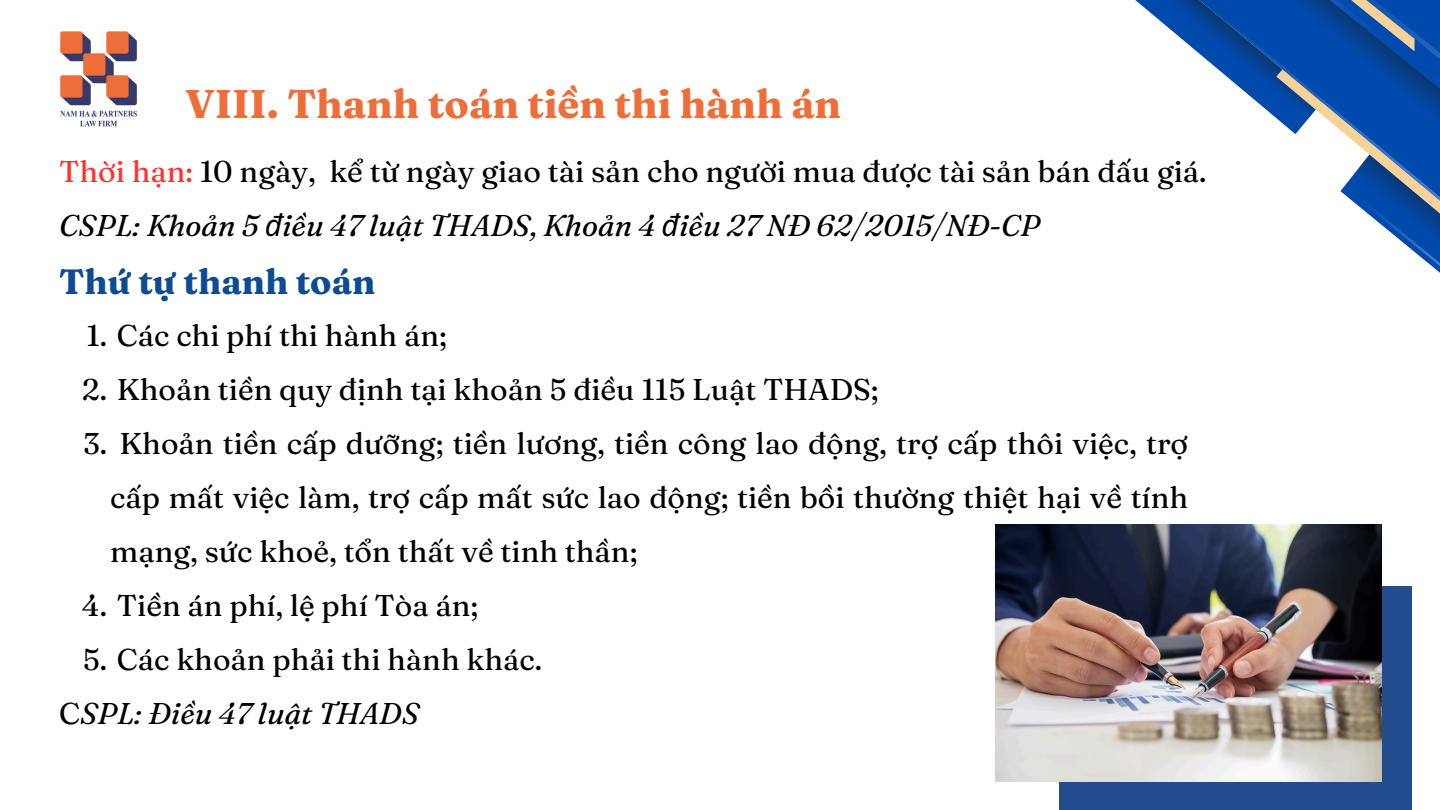
<style>
.page{position:relative;width:1440px;height:810px;background:#fff}
.page>*{position:absolute;margin:0;border:0;box-sizing:border-box;transform-origin:0 0}
.t1{font:700 40px "Fraunces 9 pt";color:#ed6e38}
.t2{font:700 35px "Fraunces 9 pt";color:#0d4c93}
.t3{font:30px/54px "Fraunces 9 pt";color:#000;text-align:justify}
.t4{font:italic 30px "Fraunces 9 pt";color:#000}
.s1{color:#ff3131}
.s2{font-family:"Noto Sans"}
.s3{font-style:normal}
</style>
<div class="page">
<img style="left:60px;top:31px;width:77px;height:96px">
<svg style="left:1135px;top:0;width:305px;height:273px"></svg>
<div style="left:1059px;top:586px;width:353px;height:224px;background:#224c8d"></div>
<img style="left:996px;top:525px;width:385px;height:256px">
<p class="t1" style="left:185px;top:78px;width:658px">VIII. Thanh toán tiền thi hành án</p>
<p class="t3" style="left:59px;top:144px;width:1149px"><span class="s1">Thời hạn:</span> 10 ngày, kể từ ngày giao tài sản cho người mua được tài sản bán đấu giá.</p>
<h1 class="t4" style="left:59px;top:207px;width:982px">CSPL: Khoản 5 <span class="s2">đ</span>iều 47 luật THADS, Khoản 4 <span class="s2">đ</span>iều 27 NĐ 62/2015/NĐ-CP</h1>
<p class="t2" style="left:59px;top:260px;width:318px">Thứ tự thanh toán</p>
<p class="t3" style="left:86px;top:308px;width:362px">1. Các chi phí thi hành án;</p>
<p class="t3" style="left:82px;top:362px;width:798px">2. Khoản tiền quy định tại khoản 5 điều 115 Luật THADS;</p>
<p class="t3" style="left:110px;top:416px;width:1079px;text-indent:-27px">3. Khoản tiền cấp dưỡng; tiền lương, tiền công lao động, trợ cấp thôi việc, trợ cấp mất việc làm, trợ cấp mất sức lao động; tiền bồi thường thiệt hại về tính mạng, sức khoẻ, tổn thất về tinh thần;</p>
<p class="t3" style="left:82px;top:578px;width:398px">4. Tiền án phí, lệ phí Tòa án;</p>
<p class="t3" style="left:83px;top:632px;width:461px">5. Các khoản phải thi hành khác.</p>
<p class="t4" style="left:59px;top:694px;width:361px"><span class="s3">C</span>SPL: Điều 47 luật THADS</p>
</div>
